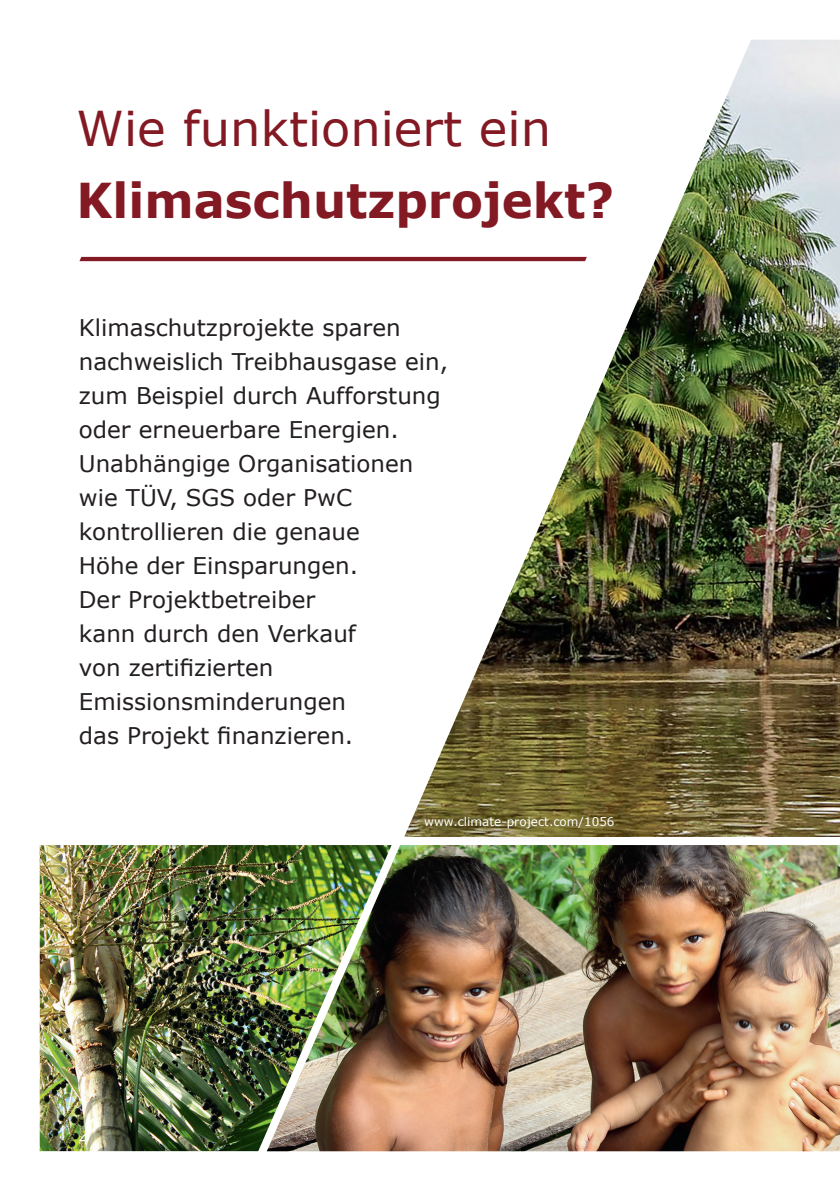
<style>
.page{position:relative;width:840px;height:1191px;background:#fff}
.page>*{position:absolute;margin:0;border:0;box-sizing:border-box;transform-origin:0 0}
.t1{font:700 48px "Verdana";color:#831923}
.t2{font:48px "Verdana";color:#831923}
.t3{font:23px/34px "Verdana";color:#231f20}
.t4{font:14px "Verdana";color:#fff}
.t5{font:12px "Verdana";color:#fff}
</style>
<div class="page">
<img style="left:40px;top:845px;width:226px;height:306px">
<img style="left:404px;top:40px;width:435px;height:797px">
<img style="left:266px;top:845px;width:573px;height:306px">
<img style="left:417px;top:808px;width:212px;height:29px">
<hr style="left:79px;top:257px;width:507px;height:4px;background:#831923">
<h1 class="t2" style="left:77px;top:98px;width:476px">Wie funktioniert ein</h1>
<h1 class="t1" style="left:77px;top:169px;width:538px">Klimaschutzprojekt?</h1>
<p class="t3" style="left:79px;top:310px;width:370px">Klimaschutzprojekte sparen nachweislich Treibhausgase ein, zum Beispiel durch Aufforstung oder erneuerbare Energien.<br>Unabhängige Organisationen wie TÜV, SGS oder PwC kontrollieren die genaue<br>Höhe der Einsparungen.<br>Der Projektbetreiber<br>kann durch den Verkauf<br>von zertifizierten<br>Emissionsminderungen<br>das Projekt finanzieren.</p>
<p class="t4" style="left:79px;top:1129px;width:10px">4</p>
<p class="t5" style="left:424px;top:813px;width:192px">www.climate-project.com/1056</p>
</div>
